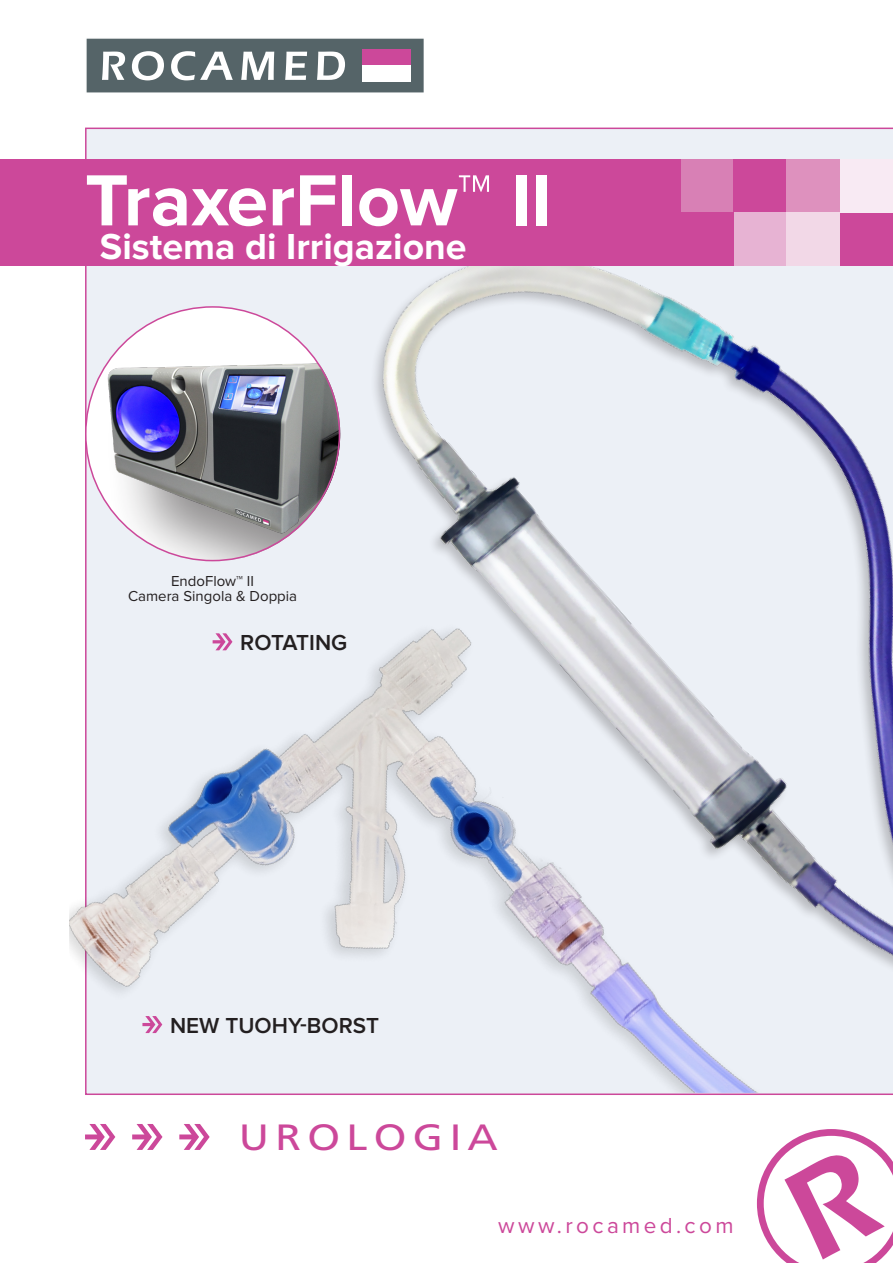
<style>
.page{position:relative;width:893px;height:1263px;background:#fff}
.page>*{position:absolute;margin:0;border:0;box-sizing:border-box;transform-origin:0 0}
.Title_1{font:700 75px "Proxima Nova";color:#fff}
.Title_1-2{font:700 37.5px "Proxima Nova";color:#fff}
.t1{font:36.6px "Frutiger LT Std";letter-spacing:.15em;color:#cc489a;scale:1.15 1}
.Advantage_Item{font:600 22.5px "Proxima Nova";color:#231f20}
.t2{font:22.5px "Proxima Nova";letter-spacing:.15em;color:#cc489a}
.t3{font:15px/15px "Proxima Nova";color:#231f20;text-align:center}
</style>
<div class="page">
<div style="left:85px;top:128px;width:808px;height:967px;background:#ecf0f6"></div>
<div style="left:680px;top:159px;width:53px;height:54px;background:#d880b5"></div>
<div style="left:733px;top:159px;width:54px;height:54px;background:#cc489a"></div>
<div style="left:733px;top:213px;width:54px;height:53px;background:#e7b3d3"></div>
<div style="left:680px;top:213px;width:53px;height:53px;background:#cc489a"></div>
<div style="left:0;top:159px;width:680px;height:107px;background:#cc489a"></div>
<div style="left:787px;top:159px;width:53px;height:54px;background:#de91be"></div>
<div style="left:840px;top:213px;width:53px;height:53px;background:#cc489a"></div>
<div style="left:840px;top:159px;width:53px;height:54px;background:#f8eaf3"></div>
<div style="left:787px;top:213px;width:53px;height:53px;background:#f2d8e7"></div>
<svg style="left:757px;top:1129px;width:136px;height:134px"></svg>
<svg style="left:86px;top:38px;width:338px;height:55px"></svg>
<img style="left:294px;top:242px;width:599px;height:853px">
<div style="left:86px;top:307px;width:253px;height:254px;background:#fff;border-radius:50%"></div>
<div style="left:103px;top:365px;width:237px;height:196px;background:#231f20;opacity:.5"></div>
<img style="left:85px;top:352px;width:255px;height:183px">
<img style="left:69px;top:590px;width:734px;height:503px">
<svg style="left:142px;top:1016px;width:20px;height:17px"></svg>
<svg style="left:213px;top:633px;width:19px;height:17px"></svg>
<svg style="left:85px;top:1124px;width:30px;height:26px"></svg>
<svg style="left:132px;top:1124px;width:31px;height:26px"></svg>
<svg style="left:179px;top:1124px;width:31px;height:26px"></svg>
<div style="left:64px;top:159px;width:616px;height:107px;background:#cc489a"></div>
<p class="Title_1" style="left:85px;top:157px;width:468px">TraxerFlow™ II</p>
<p class="Title_1-2" style="left:100px;top:225px;width:368px">Sistema di Irrigazione</p>
<p class="t3" style="left:128px;top:574px;width:171px">EndoFlow™ II<br>Camera Singola &amp; Doppia</p>
<p class="Advantage_Item" style="left:240px;top:630px;width:109px">ROTATING</p>
<p class="Advantage_Item" style="left:170px;top:1013px;width:210px">NEW TUOHY-BORST</p>
<h3 class="t1" style="left:239px;top:1116px;width:227px">UROLOGIA</h3>
<h3 class="t2" style="left:498px;top:1213px;width:237px">www.rocamed.com</h3>
</div>
